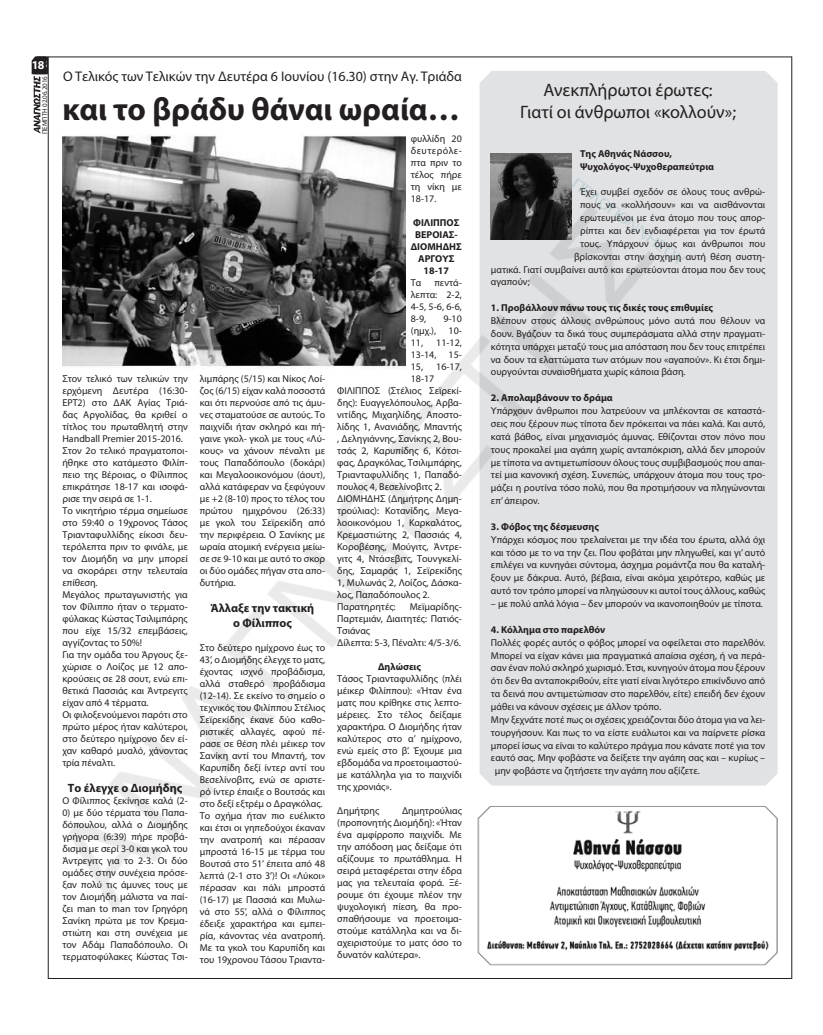
<style>
.page{position:relative;width:823px;height:1035px;background:#fff}
.page>*{position:absolute;margin:0;border:0;box-sizing:border-box;transform-origin:0 0}
.t1{font:700 32px "Myriad Pro";color:#231f20}
.t2{font:18px/22.5px "Myriad Pro";color:#231f20;text-align:center}
.t3{font:14px "Myriad Pro";color:#231f20}
.t4{font:700 12px/14.4px "Myriad Pro";color:#231f20;text-align:center}
.t5{font:700 12px "Myriad Pro";color:#fff}
.t6{font:10px/12px "Myriad Pro";color:#231f20;text-align:justify}
.t7{font:700 10px/12px "Myriad Pro";color:#231f20}
.t8{font:7px "Myriad Pro";letter-spacing:-.01em;color:#231f20}
</style>
<div class="page">
<hr style="left:48px;top:57px;width:743px;height:1px;background:#231f20">
<hr style="left:48px;top:978px;width:743px;height:1px;background:#231f20">
<hr style="left:791px;top:56px;width:1px;height:923px;background:#231f20">
<svg style="left:32px;top:56px;width:3px;height:75px"></svg>
<img style="left:35px;top:56px;width:743px;height:923px">
<p class="t5" style="left:34px;top:57px;width:14px">18</p>
<p class="t5" style="left:32px;top:57px;width:14px">18</p>
<p class="t8" style="left:40px;top:134px;width:59px;rotate:-90deg">ΠΕΜΠΤΗ 02.06.2016</p>
<h3 class="t3" style="left:63px;top:68px;width:400px">Ο Τελικός των Τελικών την Δευτέρα 6 Ιουνίου (16.30) στην Αγ. Τριάδα</h3>
<h1 class="t1" style="left:62px;top:88px;width:399px">και το βράδυ θάναι ωραία…</h1>
<p class="t6" style="left:62px;top:372px;width:127px;text-align:left">Στον τελικό των τελικών την ερχόμενη Δευτέρα (16:30-<br>ΕΡΤ2) στο ΔΑΚ Αγίας Τριά&shy;δας Αργολίδας, θα κριθεί ο τίτλος του πρωταθλητή στην<br>Handball Premier 2015-2016.<br>Στον 2ο τελικό πραγματοποι&shy;ήθηκε στο κατάμεστο Φιλίπ&shy;πειο της Βέροιας, ο Φίλιππος επικράτησε 18-17 και ισοφά&shy;ρισε την σειρά σε 1-1.<br>Το νικητήριο τέρμα σημείωσε στο 59:40 ο 19χρονος Τάσος<br>Τριανταφυλλίδης είκοσι δευ&shy;τερόλεπτα πριν το φινάλε, με τον Διομήδη να μην μπορεί να σκοράρει στην τελευταία επίθεση.<br>Μεγάλος πρωταγωνιστής για τον Φίλιππο ήταν ο τερματο&shy;φύλακας Κώστας Τσιλιμπάρης που είχε 15/32 επεμβάσεις, αγγίζοντας το 50%!<br>Για την ομάδα του Άργους ξε&shy;χώρισε ο Λοίζος με 12 απο&shy;κρούσεις σε 28 σουτ, ενώ επι&shy;θετικά Πασσιάς και Άντρεγιτς είχαν από 4 τέρματα.<br>Οι φιλοξενούμενοι παρότι στο πρώτο μέρος ήταν καλύτεροι, στο δεύτερο ημίχρονο δεν εί&shy;χαν καθαρό μυαλό, χάνοντας τρία πέναλτι.</p>
<p class="t4" style="left:68px;top:780px;width:116px">Το έλεγχε ο Διομήδης</p>
<p class="t6" style="left:62px;top:794px;width:127px">Ο Φίλιππος ξεκίνησε καλά (2-</p>
<p class="t6" style="left:62px;top:806px;width:127px">0) με δύο τέρματα του Παπα&shy;δόπουλου, αλλά ο Διομήδης γρήγορα (6:39) πήρε προβά&shy;δισμα με σερί 3-0 και γκολ του Άντρεγιτς για το 2-3. Οι δύο ομάδες στην συνέχεια πρόσε&shy;ξαν πολύ τις άμυνες τους με τον Διομήδη μάλιστα να παί&shy;ζει man to man τον Γρηγόρη Σανίκη πρώτα με τον Κρεμα&shy;στιώτη και στη συνέχεια με τον Αδάμ Παπαδόπουλο. Οι τερματοφύλακες Κώστας Τσι-</p>
<p class="t6" style="left:200px;top:372px;width:127px">λιμπάρης (5/15) και Νίκος Λοί&shy;ζος (6/15) είχαν καλά ποσοστά και ότι περνούσε από τις άμυ&shy;νες σταματούσε σε αυτούς. Το παιχνίδι ήταν σκληρό και πή&shy;γαινε γκολ- γκολ με τους «Λύ&shy;κους» να χάνουν πέναλτι με τους Παπαδόπουλο (δοκάρι) και Μεγαλοοικονόμου (άουτ), αλλά κατάφεραν να ξεφύγουν με +2 (8-10) προς το τέλος του πρώτου ημιχρόνου (26:33) με γκολ του Σεϊρεκίδη από την περιφέρεια. Ο Σανίκης με ωραία ατομική ενέργεια μείω&shy;σε σε 9-10 και με αυτό το σκορ οι δύο ομάδες πήγαν στα απο&shy;δυτήρια.</p>
<p class="t4" style="left:210px;top:600px;width:105px">Άλλαξε την τακτική ο Φίλιππος</p>
<p class="t6" style="left:200px;top:641px;width:127px;text-align:left">Στο δεύτερο ημίχρονο έως το<br>43’, ο Διομήδης έλεγχε το ματς, έχοντας ισχνό προβάδισμα, αλλά σταθερό προβάδισμα (12-14). Σε εκείνο το σημείο ο τεχνικός του Φιλίππου Στέλιος<br>Σεϊρεκίδης έκανε δύο καθο&shy;ριστικές αλλαγές, αφού πέ&shy;ρασε σε θέση πλέι μέικερ τον<br>Σανίκη αντί του Μπαντή, τον<br>Καρυπίδη δεξί ίντερ αντί του<br>Βεσελίνοβιτς, ενώ σε αριστε&shy;ρό ίντερ έπαιξε ο Βουτσάς και στο δεξί εξτρέμ ο Δραγκόλας.<br>Το σχήμα ήταν πιο ευέλικτο και έτσι οι γηπεδούχοι έκαναν την ανατροπή και πέρασαν μπροστά 16-15 με τέρμα του<br>Βουτσά στο 51’ έπειτα από 48 λεπτά (2-1 στο 3’)! Οι «Λύκοι» πέρασαν και πάλι μπροστά (16-17) με Πασσιά και Μυλω&shy;νά στο 55’, αλλά ο Φίλιππος έδειξε χαρακτήρα και εμπει&shy;ρία, κάνοντας νέα ανατροπή.<br>Με τα γκολ του Καρυπίδη και του 19χρονου Τάσου Τριαντα-</p>
<p class="t6" style="left:410px;top:132px;width:53px">φυλλίδη 20 δευτερόλε&shy;πτα πριν το τέλος πήρε τη νίκη με 18-17.</p>
<p class="t7" style="left:410px;top:216px;width:52px;text-align:center">ΦΙΛΙΠΠΟΣ<br>ΒΕΡΟΙΑΣ-<br>ΔΙΟΜΗΔΗΣ<br>ΑΡΓΟΥΣ<br>18-17</p>
<p class="t6" style="left:410px;top:276px;width:12px">Τα</p>
<p class="t6" style="left:410px;top:276px;width:52px;text-indent:24px">πεντά&shy;λεπτα: 2-2, 4-5, 5-6, 6-6, 8-9,</p>
<p class="t6" style="left:410px;top:312px;width:52px;text-indent:33px">9-10 (ημχ.), 10- 11,</p>
<p class="t6" style="left:410px;top:336px;width:52px;text-indent:25px">11-12, 13-14, 15- 15,</p>
<p class="t6" style="left:436px;top:360px;width:27px">16-17,</p>
<p class="t6" style="left:337px;top:372px;width:126px;text-align:left;text-indent:74px">18-17<br>ΦΙΛΙΠΠΟΣ (Στέλιος Σεϊρεκί&shy;δης): Ευαγγελόπουλος, Αρβα&shy;νιτίδης, Μιχαηλίδης, Αποστο&shy;λίδης 1, Ανανιάδης, Μπαντής , Δεληγιάννης, Σανίκης 2, Βου&shy;τσάς 2, Καρυπίδης 6, Κότσι&shy;φας, Δραγκόλας, Τσιλιμπάρης,<br>Τριανταφυλλίδης 1, Παπαδό&shy;πουλος 4, Βεσελίνοβιτς 2.<br>ΔΙΟΜΗΔΗΣ (Δημήτρης Δημη&shy;τρούλιας): Κοτανίδης, Μεγα&shy;λοοικονόμου 1, Καρκαλάτος,<br>Κρεμαστιώτης 2, Πασσιάς 4,<br>Κοροβέσης, Μούγιτς, Άντρε&shy;γιτς 4, Ντάσεβιτς, Τουνγκελί&shy;δης, Σαμαράς 1, Σεϊρεκίδης<br>1, Μυλωνάς 2, Λοίζος, Δάσκα&shy;λος, Παπαδόπουλος 2.<br>Παρατηρητές:</p>
<p class="t6" style="left:337px;top:600px;width:126px;text-align:left;text-indent:73px">Μεϊμαρίδης-<br>Παρτεμιάν, Διαιτητές: Πατιός-<br>Τσιάνας<br>Δίλεπτα: 5-3, Πέναλτι: 4/5-3/6.</p>
<p class="t7" style="left:378px;top:660px;width:44px">Δηλώσεις</p>
<p class="t6" style="left:337px;top:672px;width:126px">Τάσος Τριανταφυλλίδης (πλέι μέικερ Φιλίππου): «Ήταν ένα ματς που κρίθηκε στις λεπτο&shy;μέρειες. Στο τέλος δείξαμε χαρακτήρα. Ο Διομήδης ήταν καλύτερος στο α’ ημίχρονο, ενώ εμείς στο β’. Έχουμε μια εβδομάδα να προετοιμαστού&shy;με κατάλληλα για το παιχνίδι της χρονιάς».</p>
<p class="t6" style="left:337px;top:804px;width:44px">Δημήτρης</p>
<p class="t6" style="left:337px;top:804px;width:126px;text-indent:65px">Δημητρούλιας (προπονητής Διομήδη): «Ήταν ένα αμφίρροπο παιχνίδι. Με την απόδοση μας δείξαμε ότι αξίζουμε το πρωτάθλημα. Η σειρά μεταφέρεται στην έδρα μας για τελευταία φορά. Ξέ&shy;ρουμε ότι έχουμε πλέον την ψυχολογική πίεση, θα προ&shy;σπαθήσουμε να προετοιμα&shy;στούμε κατάλληλα και να δι&shy;αχειριστούμε το ματς όσο το δυνατόν καλύτερα».</p>
<h2 class="t2" style="left:520px;top:78px;width:217px">Ανεκπλήρωτοι έρωτες:<br>Γιατί οι άνθρωποι «κολλούν»;</h2>
<p class="t7" style="left:579px;top:147px;width:135px;line-height:12.9px">Της Αθηνάς Νάσσου,<br>Ψυχολόγος-Ψυχοθεραπεύτρια</p>
<p class="t6" style="left:579px;top:186px;width:186px">Έχει συμβεί σχεδόν σε όλους τους ανθρώ-</p>
<p class="t6" style="left:579px;top:199px;width:186px">πους να «κολλήσουν» και να αισθάνονται</p>
<p class="t6" style="left:579px;top:212px;width:187px">ερωτευμένοι με ένα άτομο που τους απορ-</p>
<p class="t6" style="left:579px;top:224px;width:186px">ρίπτει και δεν ενδιαφέρεται για τον έρωτά</p>
<p class="t6" style="left:579px;top:237px;width:187px">τους. Υπάρχουν όμως και άνθρωποι που</p>
<p class="t6" style="left:573px;top:250px;width:192px">βρίσκονται στην άσχημη αυτή θέση συστη-</p>
<p class="t6" style="left:490px;top:263px;width:275px">ματικά. Γιατί συμβαίνει αυτό και ερωτεύονται άτομα που δεν τους</p>
<p class="t6" style="left:490px;top:276px;width:40px">αγαπούν;</p>
<p class="t7" style="left:490px;top:301px;width:224px">1. Προβάλλουν πάνω τους τις δικές τους επιθυμίες</p>
<p class="t6" style="left:490px;top:314px;width:276px;line-height:12.9px">Βλέπουν στους άλλους ανθρώπους μόνο αυτά που θέλουν να δουν. Βγάζουν τα δικά τους συμπεράσματα αλλά στην πραγματι&shy;κότητα υπάρχει μεταξύ τους μια απόσταση που δεν τους επιτρέπει να δουν τα ελαττώματα των ατόμων που «αγαπούν». Κι έτσι δημι&shy;ουργούνται συναισθήματα χωρίς κάποια βάση.</p>
<p class="t7" style="left:490px;top:391px;width:123px">2. Απολαμβάνουν το δράμα</p>
<p class="t6" style="left:490px;top:404px;width:276px;line-height:12.9px">Υπάρχουν άνθρωποι που λατρεύουν να μπλέκονται σε καταστά&shy;σεις που ξέρουν πως τίποτα δεν πρόκειται να πάει καλά. Και αυτό, κατά βάθος, είναι μηχανισμός άμυνας. Εθίζονται στον πόνο που τους προκαλεί μια αγάπη χωρίς ανταπόκριση, αλλά δεν μπορούν με τίποτα να αντιμετωπίσουν όλους τους συμβιβασμούς που απαι&shy;τεί μια κανονική σχέση. Συνεπώς, υπάρχουν άτομα που τους τρο&shy;μάζει η ρουτίνα τόσο πολύ, που θα προτιμήσουν να πληγώνονται επ’ άπειρον.</p>
<p class="t7" style="left:490px;top:520px;width:109px">3. Φόβος της δέσμευσης</p>
<p class="t6" style="left:490px;top:533px;width:276px;line-height:12.9px">Υπάρχει κόσμος που τρελαίνεται με την ιδέα του έρωτα, αλλά όχι και τόσο με το να την ζει. Που φοβάται μην πληγωθεί, και γι’ αυτό επιλέγει να κυνηγάει σύντομα, άσχημα ρομάντζα που θα καταλή&shy;ξουν με δάκρυα. Αυτό, βέβαια, είναι ακόμα χειρότερο, καθώς με αυτό τον τρόπο μπορεί να πληγώσουν κι αυτοί τους άλλους, καθώς</p>
<p class="t6" style="left:490px;top:597px;width:273px">– με πολύ απλά λόγια – δεν μπορούν να ικανοποιηθούν με τίποτα.</p>
<p class="t7" style="left:490px;top:623px;width:116px">4. Κόλλημα στο παρελθόν</p>
<p class="t6" style="left:490px;top:636px;width:276px">Πολλές φορές αυτός ο φόβος μπορεί να οφείλεται στο παρελθόν.</p>
<p class="t6" style="left:490px;top:649px;width:275px">Μπορεί να είχαν κάνει μια πραγματικά απαίσια σχέση, ή να περά-</p>
<p class="t6" style="left:490px;top:662px;width:275px">σαν έναν πολύ σκληρό χωρισμό. Έτσι, κυνηγούν άτομα που ξέρουν</p>
<p class="t6" style="left:490px;top:674px;width:276px">ότι δεν θα ανταποκριθούν, είτε γιατί είναι λιγότερο επικίνδυνο από</p>
<p class="t6" style="left:490px;top:687px;width:276px">τα δεινά που αντιμετώπισαν στο παρελθόν, είτε) επειδή δεν έχουν</p>
<p class="t6" style="left:490px;top:700px;width:172px">μάθει να κάνουν σχέσεις με άλλον τρόπο.</p>
<p class="t6" style="left:490px;top:713px;width:275px">Μην ξεχνάτε ποτέ πως οι σχέσεις χρειάζονται δύο άτομα για να λει-</p>
<p class="t6" style="left:490px;top:726px;width:276px">τουργήσουν. Και πως το να είστε ευάλωτοι και να παίρνετε ρίσκα</p>
<p class="t6" style="left:490px;top:739px;width:276px">μπορεί ίσως να είναι το καλύτερο πράγμα που κάνατε ποτέ για τον</p>
<p class="t6" style="left:490px;top:752px;width:276px">εαυτό σας. Μην φοβάστε να δείξετε την αγάπη σας και – κυρίως –</p>
<p class="t6" style="left:494px;top:765px;width:206px">μην φοβάστε να ζητήσετε την αγάπη που αξίζετε.</p>
</div>
